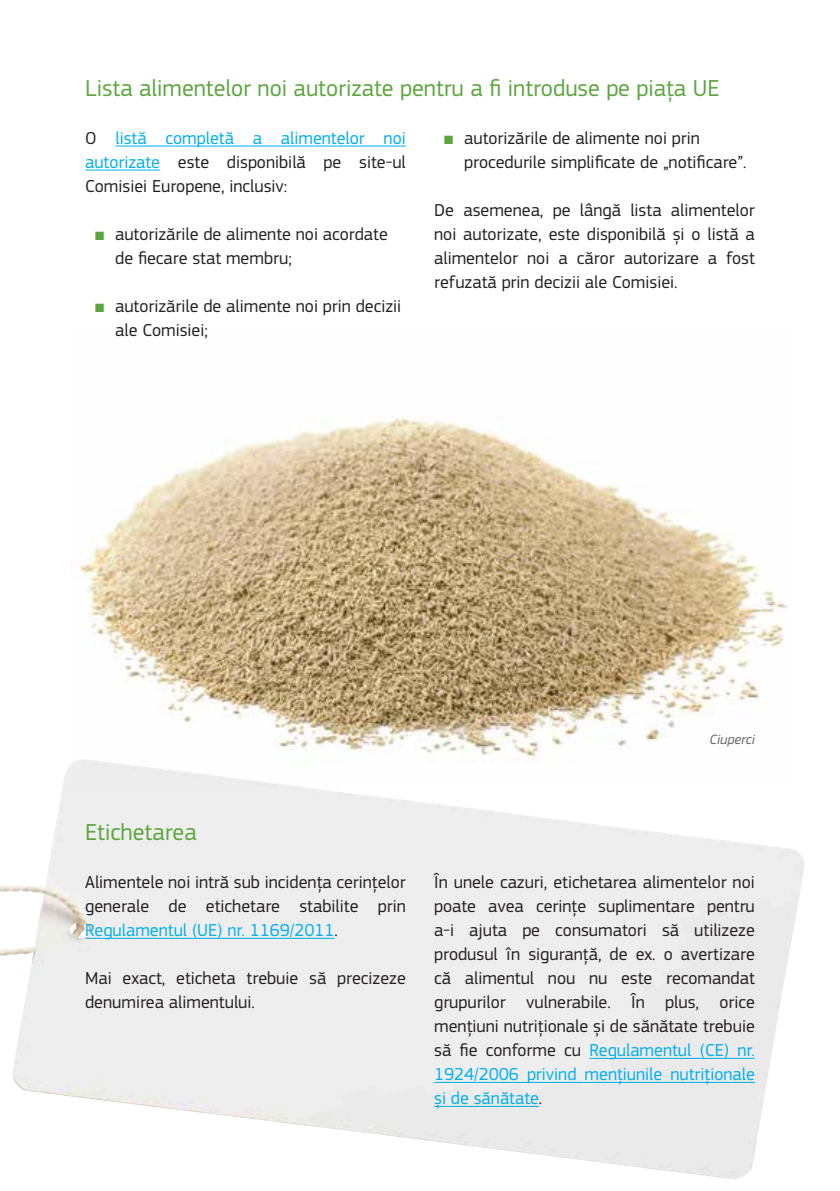
<style>
.page{position:relative;width:840px;height:1191px;background:#fff}
.page>*{position:absolute;margin:0;border:0;box-sizing:border-box;transform-origin:0 0}
.t1{font:24px "EC Square Sans Pro";color:#5ca53f}
.t2{font:18px/24px "EC Square Sans Pro";color:#231f20;text-align:justify}
.t3{font:italic 14px "EC Square Sans Pro";color:#636466}
.s1{color:#00aeef}
.s2{color:#5ca53f}
</style>
<div class="page">
<img style="left:0;top:765px;width:804px;height:414px">
<img style="left:71px;top:416px;width:722px;height:369px">
<hr style="left:839px;top:0;width:1px;height:193px;background:#5ca53f">
<hr style="left:85px;top:938px;width:249px;height:1px;background:#00aeef">
<hr style="left:589px;top:1058px;width:165px;height:1px;background:#00aeef">
<hr style="left:434px;top:1082px;width:320px;height:1px;background:#00aeef">
<hr style="left:434px;top:1106px;width:104px;height:1px;background:#00aeef">
<hr style="left:115px;top:146px;width:290px;height:1px;background:#00aeef">
<hr style="left:85px;top:170px;width:75px;height:1px;background:#00aeef">
<h1 class="t1" style="left:85px;top:74px;width:635px">Lista alimentelor noi autorizate pentru a fi introduse pe piața UE</h1>
<p class="t2" style="left:85px;top:126px;width:322px">O <span class="s1">listă completă a alimentelor noi autorizate</span> este disponibilă pe site-ul Comisiei Europene, inclusiv:</p>
<p class="t2" style="left:115px;top:222px;width:274px;text-indent:-20px"><span class="s2">■</span> autorizările de alimente noi acordate de fiecare stat membru;</p>
<p class="t2" style="left:115px;top:294px;width:287px;text-indent:-20px"><span class="s2">■</span> autorizările de alimente noi prin decizii ale Comisiei;</p>
<p class="t2" style="left:464px;top:126px;width:283px;text-indent:-20px"><span class="s2">■</span> autorizările de alimente noi prin procedurile simplificate de „notificare”.</p>
<p class="t2" style="left:434px;top:198px;width:322px">De asemenea, pe lângă lista alimentelor noi autorizate, este disponibilă și o listă a alimentelor noi a căror autorizare a fost refuzată prin decizii ale Comisiei.</p>
<p class="t3" style="left:709px;top:731px;width:47px">Ciuperci</p>
<h1 class="t1" style="left:85px;top:818px;width:113px">Etichetarea</h1>
<p class="t2" style="left:85px;top:870px;width:322px">Alimentele noi intră sub incidența cerințelor generale de etichetare stabilite prin <span class="s1">Regulamentul (UE) nr. 1169/2011</span>.</p>
<p class="t2" style="left:85px;top:966px;width:322px">Mai exact, eticheta trebuie să precizeze denumirea alimentului.</p>
<p class="t2" style="left:434px;top:870px;width:322px">În unele cazuri, etichetarea alimentelor noi poate avea cerințe suplimentare pentru a-i ajuta pe consumatori să utilizeze produsul în siguranță, de ex. o avertizare că alimentul nou nu este recomandat grupurilor vulnerabile. În plus, orice mențiuni nutriționale și de sănătate trebuie să fie conforme cu <span class="s1">Regulamentul (CE) nr.<br>1924/2006 privind mențiunile nutriționale și de sănătate</span>.</p>
</div>
